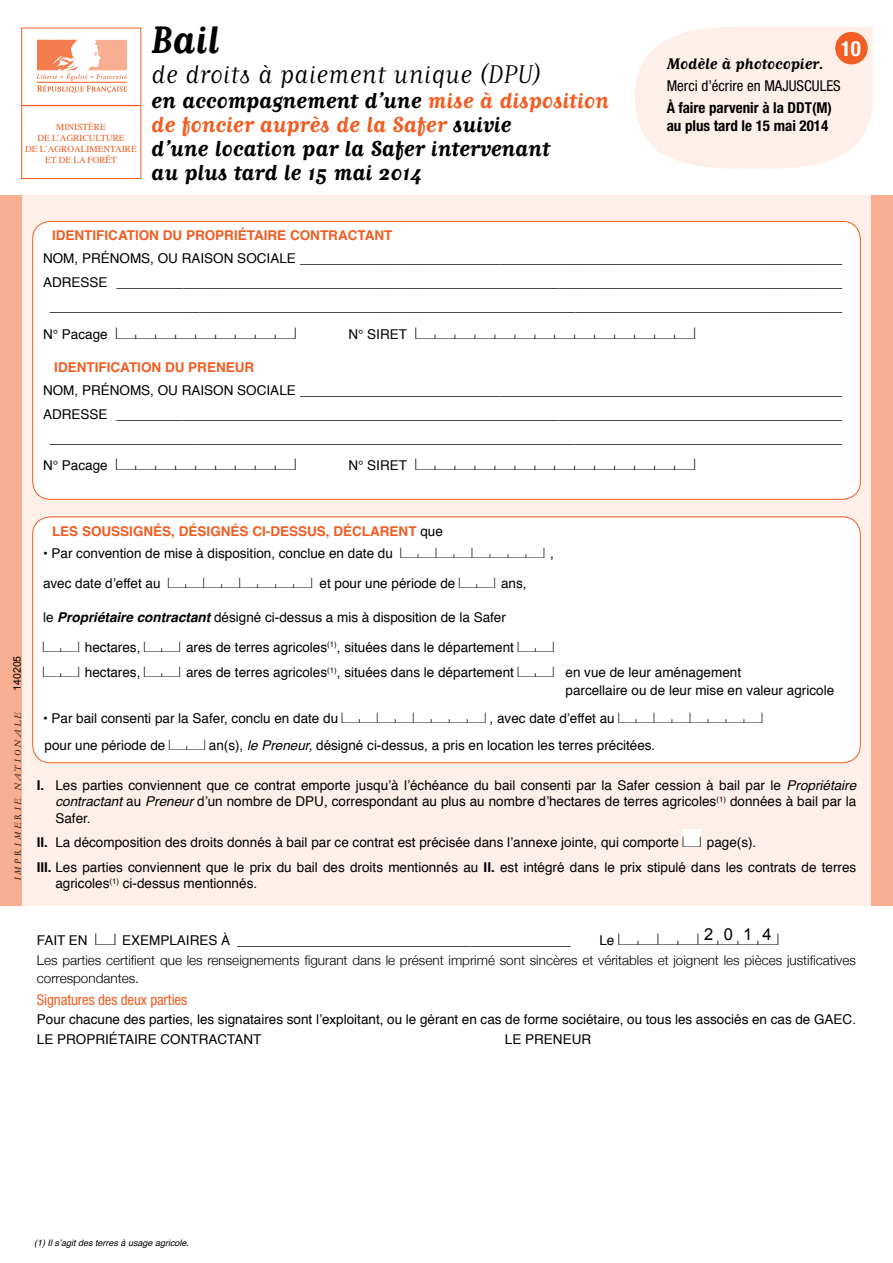
<style>
.page{position:relative;width:893px;height:1263px;background:#fff}
.page>*{position:absolute;margin:0;border:0;box-sizing:border-box;transform-origin:0 0}
.t1{font:700 45px "Matrix Script";color:#000}
.t2{font:30px "Matrix Script";color:#000}
.t3{font:700 25.5px/24px "Matrix Script";color:#000}
.t4{font:700 condensed 21px "Helvetica Neue";color:#fff}
.t5{font:700 18px "Matrix Script";color:#000}
.t6{font:16.5px "Arial";color:#000}
.t7{font:15px/24px "Helvetica";color:#000;text-align:center}
.t8{font:15px "Casesaremplir";color:#000;scale:1.75 1}
.t9{font:700 condensed 15px/18px "Helvetica Neue";color:#000}
.t10{font:condensed 15px "Helvetica Neue";color:#000}
.t11{font:condensed 15px "Helvetica Neue";letter-spacing:-.01em;color:#f15d22}
.t12{font:13.5px/16.2px "Helvetica";color:#000}
.t13{font:300 13.5px/18px "Helvetica Neue";color:#000}
.t14{font:700 13.5px "Helvetica";color:#f15d22}
.t15{font:10.5px "Arial";color:#000}
.t16{font:9.3px/10.9px "Times";color:#f15d22;text-align:center}
.t17{font:italic 9px "Helvetica";color:#000}
.t18{font:9px "Ligne Graphique";color:#000}
.s1{color:#f15d22}
.s2{font-size:13.5px}
.s3{font-family:"Helvetica";font-size:13.5px}
.s4{font-family:"Casesaremplir"}
.s5{font-weight:700;font-style:italic}
.s6{font-style:italic}
.s7{font-weight:700}
</style>
<div class="page">
<div style="left:0;top:195px;width:893px;height:711px;background:#feefe9"></div>
<div style="left:0;top:195px;width:21px;height:711px;background:#f8ae91"></div>
<div style="left:872px;top:195px;width:21px;height:711px;background:#f8ae91"></div>
<div style="left:21px;top:105px;width:120px;height:74px;border:1px solid #f15d22"></div>
<svg style="left:36px;top:40px;width:91px;height:53px"></svg>
<hr style="left:21px;top:105px;width:119px;height:1px;background:#f15d22">
<svg style="left:635px;top:27px;width:238px;height:142px;background:#fef0eb"></svg>
<div style="left:33px;top:221px;width:827px;height:278px;background:#fff;border-radius:18px"></div>
<div style="left:33px;top:517px;width:827px;height:246px;background:#fff;border-radius:18px"></div>
<div style="left:32px;top:516px;width:829px;height:247px;border:1px solid #f15d22;border-radius:18px"></div>
<div style="left:683px;top:829px;width:18px;height:18px;background:#fff"></div>
<div style="left:835px;top:32px;width:33px;height:32px;background:#f15d22;border-radius:50%"></div>
<p class="t16" style="left:25px;top:120px;width:113px">MINISTÈRE<br>DE L’AGRICULTURE<br>DE L’AGROALIMENTAIRE<br>ET DE LA FORÊT</p>
<h1 class="t1" style="left:151px;top:17px;width:69px">Bail</h1>
<h2 class="t2" style="left:151px;top:60px;width:391px">de droits à paiement unique (DPU)</h2>
<h3 class="t3" style="left:151px;top:88px;width:459px">en accompagnement d’une <span class="s1">mise à disposition de foncier auprès de la Safer</span> suivie<br>d’une location par la Safer intervenant<br>au plus tard le 15 mai 2014</h3>
<h3 class="t4" style="left:841px;top:35px;width:22px">10</h3>
<h3 class="t5" style="left:667px;top:54px;width:159px">Modèle à photocopier.</h3>
<p class="t10" style="left:667px;top:77px;width:176px">Merci d’écrire en MAJUSCULES</p>
<p class="t9" style="left:667px;top:99px;width:167px">À faire parvenir à la DDT(M) au plus tard le 15 mai 2014</p>
<p class="t14" style="left:52px;top:225px;width:342px">IDENTIFICATION DU PROPRIÉTAIRE CONTRACTANT</p>
<p class="t7" style="left:43px;top:246px;width:801px"><span class="s2">NOM, PRÉNOMS, OU RAISON SOCIALE</span> _________________________________________________________________<br><span class="s2">ADRESSE</span> _______________________________________________________________________________________ _______________________________________________________________________________________________</p>
<p class="t8" style="left:43px;top:325px;width:146px"><span class="s3">N° Pacage</span> azzzzzzze</p>
<p class="t8" style="left:348px;top:325px;width:200px"><span class="s3">N° SIRET</span> azzzzzzzzzzzze</p>
<p class="t14" style="left:54px;top:357px;width:202px">IDENTIFICATION DU PRENEUR</p>
<p class="t7" style="left:43px;top:378px;width:801px"><span class="s2">NOM, PRÉNOMS, OU RAISON SOCIALE</span> _________________________________________________________________<br><span class="s2">ADRESSE</span> _______________________________________________________________________________________ _______________________________________________________________________________________________</p>
<p class="t8" style="left:43px;top:456px;width:146px"><span class="s3">N° Pacage</span> azzzzzzze</p>
<p class="t8" style="left:348px;top:456px;width:200px"><span class="s3">N° SIRET</span> azzzzzzzzzzzze</p>
<p class="t15" style="left:10px;top:691px;width:37px;rotate:-90deg">140205</p>
<p class="t18" style="left:13px;top:881px;width:171px;rotate:-90deg">IMPRIMERIE NATIONALE</p>
<p class="t14" style="left:52px;top:520px;width:292px">LES SOUSSIGNÉS, DÉSIGNÉS CI-DESSUS, DÉCLARENT</p>
<p class="t12" style="left:420px;top:523px;width:24px">que</p>
<p class="t12" style="left:43px;top:546px;width:512px">• Par convention de mise à disposition, conclue en date du <span class="s4">aezezzze</span> ,</p>
<p class="t12" style="left:43px;top:576px;width:485px">avec date d’effet au <span class="s4">aezezzze</span> et pour une période de <span class="s4">ae</span> ans,</p>
<p class="t12" style="left:43px;top:609px;width:464px">le <span class="s5">Propriétaire contractant</span> désigné ci-dessus a mis à disposition de la Safer</p>
<p class="t12" style="left:43px;top:634px;width:700px;line-height:25.5px"><span class="s4">ae</span> hectares, <span class="s4">ae</span> ares de terres agricoles<sup>(1)</sup>, situées dans le département <span class="s4">ae<br>ae</span> hectares, <span class="s4">ae</span> ares de terres agricoles<sup>(1)</sup>, situées dans le département <span class="s4">ae</span> en vue de leur aménagement</p>
<p class="t12" style="left:565px;top:683px;width:270px">parcellaire ou de leur mise en valeur agricole</p>
<p class="t12" style="left:43px;top:705px;width:721px;line-height:27px">• Par bail consenti par la Safer, conclu en date du <span class="s4">aezezzze</span> , avec date d’effet au <span class="s4">aezezzze </span>pour une période de <span class="s4">ae</span> an(s), <span class="s6">le Preneur,</span> désigné ci-dessus, a pris en location les terres précitées.</p>
<p class="t12" style="left:55px;top:778px;width:802px;text-align:justify;text-indent:-19px"><span class="s7">I.</span> Les parties conviennent que ce contrat emporte jusqu’à l’échéance du bail consenti par la Safer cession à bail par le <span class="s6">Propriétaire contractant</span> au <span class="s6">Preneur</span> d’un nombre de DPU, correspondant au plus au nombre d’hectares de terres agricoles<sup>(1)</sup> données à bail par la Safer.</p>
<p class="t12" style="left:37px;top:830px;width:821px;line-height:24.8px"><span class="s7">II.</span> La décomposition des droits donnés à bail par ce contrat est précisée dans l’annexe jointe, qui comporte <span class="s4">f</span> page(s).<br><span class="s7">III.</span> Les parties conviennent que le prix du bail des droits mentionnés au <span class="s7">II.</span> est intégré dans le prix stipulé dans les contrats de terres</p>
<p class="t12" style="left:55px;top:876px;width:203px">agricoles<sup>(1)</sup> ci-dessus mentionnés.</p>
<p class="t6" style="left:704px;top:923px;width:69px">2014</p>
<p class="t7" style="left:37px;top:928px;width:535px"><span class="s2">FAIT EN</span> <span class="s4">f</span> <span class="s2">EXEMPLAIRES À</span> ________________________________________</p>
<p class="t8" style="left:599px;top:931px;width:104px"><span class="s3">Le</span> aezezzze</p>
<p class="t13" style="left:37px;top:950px;width:821px">Les parties certifient que les renseignements figurant dans le présent imprimé sont sincères et véritables et joignent les pièces justificatives correspondantes.</p>
<p class="t11" style="left:37px;top:991px;width:152px">Signatures des deux parties</p>
<p class="t12" style="left:37px;top:1009px;width:821px;line-height:20.7px">Pour chacune des parties, les signataires sont l’exploitant, ou le gérant en cas de forme sociétaire, ou tous les associés en cas de GAEC.<br>LE PROPRIÉTAIRE CONTRACTANT</p>
<p class="t12" style="left:505px;top:1032px;width:88px">LE PRENEUR</p>
<p class="t17" style="left:34px;top:1236px;width:157px">(1) Il s’agit des terres à usage agricole.</p>
</div>
